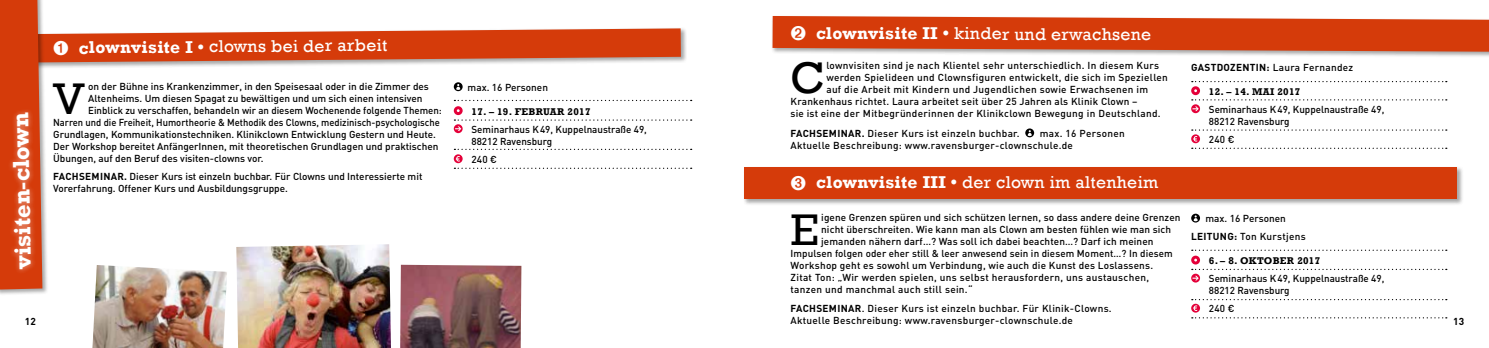
<style>
.page{position:relative;width:1489px;height:348px;background:#fff}
.page>*{position:absolute;margin:0;border:0;box-sizing:border-box;transform-origin:0 0}
.t1{font:45.38px "Rockwell";color:#000}
.t2{font:700 23.75px "Rockwell";color:#fff}
.t3{font:17.5px "Rockwell";letter-spacing:.02em;color:#fff}
.t4{font:500 10px/12px "DIN";letter-spacing:.01em;color:#000}
.t5{font:500 10px/12px "DIN";letter-spacing:.03em;color:#000}
.t6{font:500 10px "DIN";letter-spacing:.01em;color:#000;scale:.94 1}
.t7{font:700 10px "Rockwell";letter-spacing:.03em;color:#000}
.t8{font:700 10px "DIN";color:#000}
.s1{font-weight:700}
.s2{font-family:"DIN Medium Alternate";font-weight:400}
</style>
<div class="page">
<div style="left:771px;top:15px;width:717px;height:43px;background:#000;opacity:.35"></div>
<svg style="left:772px;top:16px;width:716px;height:36px;background:#d54c21"></svg>
<div style="left:743px;top:166px;width:720px;height:39px;background:#000;opacity:.35"></div>
<div style="left:744px;top:167px;width:712px;height:32px;background:#d53b0a"></div>
<svg style="left:1025px;top:128px;width:9px;height:9px"></svg>
<svg style="left:1191px;top:81px;width:255px;height:32px"></svg>
<svg style="left:1191px;top:129px;width:255px;height:20px"></svg>
<svg style="left:1191px;top:213px;width:8px;height:9px"></svg>
<svg style="left:1191px;top:249px;width:255px;height:33px"></svg>
<svg style="left:1191px;top:299px;width:255px;height:19px"></svg>
<div style="left:27px;top:27px;width:660px;height:42px;background:#000;opacity:.35"></div>
<svg style="left:49px;top:28px;width:632px;height:34px;background:#d6562d"></svg>
<svg style="left:454px;top:82px;width:8px;height:9px"></svg>
<svg style="left:454px;top:100px;width:237px;height:33px"></svg>
<svg style="left:454px;top:148px;width:237px;height:21px"></svg>
<img style="left:400px;top:264px;width:121px;height:83px">
<img style="left:92px;top:265px;width:135px;height:82px">
<img style="left:236px;top:244px;width:155px;height:103px">
<div style="left:0;top:0;width:49px;height:295px;background:#000;opacity:.35"></div>
<svg style="left:0;top:0;width:42px;height:289px;background:#d24316"></svg>
<div style="left:7px;top:107px;width:30px;height:167px;background:#fff;opacity:.5"></div>
<svg style="left:54px;top:41px;width:14px;height:14px"></svg>
<h3 class="t3" style="left:79px;top:39px;width:310px;rotate:-1deg"><span class="s1">clownvisite I •</span> clowns bei der arbeit</h3>
<h3 class="t3" style="left:790px;top:24px;width:362px">➋ <span class="s1">clownvisite II •</span> kinder und erwachsene</h3>
<h1 class="t1" style="left:790px;top:51px;width:36px">C</h1>
<p class="t5" style="left:826px;top:59px;width:334px">lownvisiten sind je nach Klientel sehr unterschiedlich. In diesem Kurs</p>
<p class="t5" style="left:1191px;top:61px;width:163px"><span class="s1">GASTDOZENTIN:</span> Laura Fernandez</p>
<p class="t7" style="left:1208px;top:85px;width:93px">12. – 14. MAI 2017</p>
<p class="t4" style="left:1208px;top:103px;width:177px">Seminarhaus K49, Kuppelnaustraße 49,<br>88212 Ravensburg</p>
<p class="t4" style="left:1208px;top:133px;width:27px">240 <span class="s2">€</span></p>
<p class="t5" style="left:826px;top:71px;width:343px">werden Spielideen und Clownsfiguren entwickelt, die sich im Speziellen</p>
<p class="t5" style="left:826px;top:83px;width:323px">auf die Arbeit mit Kindern und Jugendlichen sowie Erwachsenen im</p>
<p class="t4" style="left:790px;top:95px;width:348px">Krankenhaus richtet. Laura arbeitet seit über 25 Jahren als Klinik Clown –</p>
<p class="t5" style="left:790px;top:107px;width:371px">sie ist eine der Mitbegründerinnen der Klinikclown Bewegung in Deutschland.</p>
<p class="t5" style="left:790px;top:126px;width:230px"><span class="s1">FACHSEMINAR.</span> Dieser Kurs ist einzeln buchbar.</p>
<h1 class="t1" style="left:53px;top:72px;width:33px">V</h1>
<p class="t4" style="left:88px;top:80px;width:342px">on der Bühne ins Krankenzimmer, in den Speisesaal oder in die Zimmer des</p>
<p class="t4" style="left:467px;top:80px;width:82px">max. 16 Personen</p>
<p class="t7" style="left:471px;top:105px;width:121px">17. – 19. FEBRUAR 2017</p>
<p class="t4" style="left:471px;top:122px;width:177px">Seminarhaus K49, Kuppelnaustraße 49,<br>88212 Ravensburg</p>
<p class="t4" style="left:471px;top:152px;width:27px">240 <span class="s2">€</span></p>
<p class="t4" style="left:88px;top:92px;width:336px">Altenheims. Um diesen Spagat zu bewältigen und um sich einen intensiven</p>
<p class="t4" style="left:88px;top:104px;width:355px">Einblick zu verschaffen, behandeln wir an diesem Wochenende folgende Themen:</p>
<p class="t6" style="left:53px;top:116px;width:413px">Narren und die Freiheit, Humortheorie &amp; Methodik des Clowns, medizinisch-psychologische</p>
<p class="t4" style="left:53px;top:128px;width:384px">Grundlagen, Kommunikationstechniken. Klinikclown Entwicklung Gestern und Heute.</p>
<p class="t4" style="left:53px;top:140px;width:387px">Der Workshop bereitet AnfängerInnen, mit theoretischen Grundlagen und praktischen</p>
<p class="t4" style="left:53px;top:152px;width:212px">Übungen, auf den Beruf des visiten-clowns vor.</p>
<p class="t4" style="left:53px;top:170px;width:371px"><span class="s1">FACHSEMINAR.</span> Dieser Kurs ist einzeln buchbar. Für Clowns und Interessierte mit<br>Vorerfahrung. Offener Kurs und Ausbildungsgruppe.</p>
<h2 class="t2" style="left:9px;top:269px;width:158px;rotate:-91deg">visiten-clown</h2>
<p class="t5" style="left:790px;top:126px;width:335px;text-indent:249px">max. 16 Personen<br>Aktuelle Beschreibung: www.ravensburger-clownschule.de</p>
<h3 class="t3" style="left:790px;top:172px;width:369px">➌ <span class="s1">clownvisite III •</span> der clown im altenheim</h3>
<h1 class="t1" style="left:790px;top:203px;width:30px">E</h1>
<p class="t4" style="left:821px;top:211px;width:361px">igene Grenzen spüren und sich schützen lernen, so dass andere deine Grenzen</p>
<p class="t4" style="left:1191px;top:209px;width:116px;line-height:18px;text-align:center">max. 16 Personen<br><span class="s1">LEITUNG:</span> Ton Kurstjens</p>
<p class="t7" style="left:1208px;top:254px;width:113px">6. – 8. OKTOBER 2017</p>
<p class="t4" style="left:1208px;top:272px;width:177px">Seminarhaus K49, Kuppelnaustraße 49,<br>88212 Ravensburg</p>
<p class="t4" style="left:1208px;top:302px;width:27px">240 <span class="s2">€</span></p>
<p class="t4" style="left:821px;top:223px;width:351px">nicht überschreiten. Wie kann man als Clown am besten fühlen wie man sich</p>
<p class="t4" style="left:821px;top:235px;width:334px">jemanden nähern darf…? Was soll ich dabei beachten…? Darf ich meinen</p>
<p class="t4" style="left:790px;top:247px;width:383px">Impulsen folgen oder eher still &amp; leer anwesend sein in diesem Moment…? In diesem</p>
<p class="t4" style="left:790px;top:259px;width:364px">Workshop geht es sowohl um Verbindung, wie auch die Kunst des Loslassens.</p>
<p class="t5" style="left:790px;top:271px;width:360px">Zitat Ton: „Wir werden spielen, uns selbst herausfordern, uns austauschen,</p>
<p class="t5" style="left:790px;top:283px;width:183px">tanzen und manchmal auch still sein.“</p>
<p class="t5" style="left:790px;top:301px;width:322px"><span class="s1">FACHSEMINAR</span>. Dieser Kurs ist einzeln buchbar. Für Klinik-Clowns.<br>Aktuelle Beschreibung: www.ravensburger-clownschule.de</p>
<p class="t8" style="left:25px;top:314px;width:13px">12</p>
<p class="t8" style="left:1452px;top:314px;width:13px">13</p>
</div>
